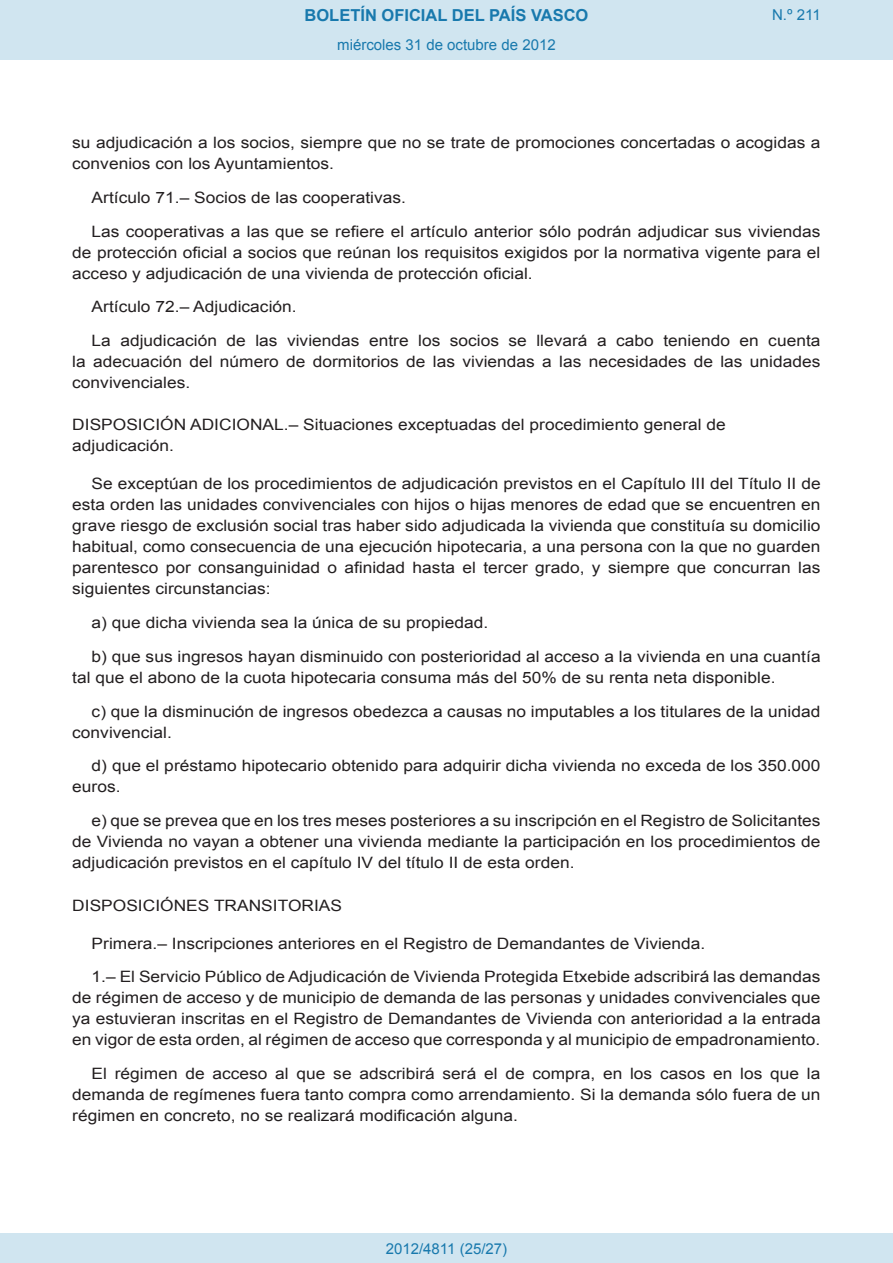
<style>
.page{position:relative;width:893px;height:1263px;background:#fff}
.page>*{position:absolute;margin:0;border:0;box-sizing:border-box;transform-origin:0 0}
.t1{font:700 16.5px "Arial";color:#1879ad}
.BOPVDetalle{font:15.6px/21px "Arial";color:#231f20;text-align:justify;scale:1.11 1}
.BOPVDisposicionTitul{font:15.6px/21px "Arial";color:#231f20;scale:1.11 1}
.Paginacion_Centro{font:15px "Arial";color:#1879ad}
</style>
<div class="page">
<div style="left:0;top:0;width:893px;height:60px;background:#d0e5f0"></div>
<div style="left:0;top:1233px;width:893px;height:30px;background:#d0e5f0"></div>
<p class="t1" style="left:305px;top:4px;width:285px">BOLETÍN OFICIAL DEL PAÍS VASCO</p>
<p class="Paginacion_Centro" style="left:337px;top:35px;width:220px">miércoles 31 de octubre de 2012</p>
<p class="Paginacion_Centro" style="left:772px;top:5px;width:50px">N.º 211</p>
<p class="BOPVDetalle" style="left:72px;top:132px;width:676px">su adjudicación a los socios, siempre que no se trate de promociones concertadas o acogidas a convenios con los Ayuntamientos.</p>
<p class="BOPVDetalle" style="left:92px;top:187px;width:285px">Artículo 71.– Socios de las cooperativas.</p>
<p class="BOPVDetalle" style="left:72px;top:221px;width:676px;text-indent:19px">Las cooperativas a las que se refiere el artículo anterior sólo podrán adjudicar sus viviendas de protección oficial a socios que reúnan los requisitos exigidos por la normativa vigente para el acceso y adjudicación de una vivienda de protección oficial.</p>
<p class="BOPVDetalle" style="left:92px;top:297px;width:186px">Artículo 72.– Adjudicación.</p>
<p class="BOPVDetalle" style="left:72px;top:330px;width:676px;text-indent:19px">La adjudicación de las viviendas entre los socios se llevará a cabo teniendo en cuenta la adecuación del número de dormitorios de las viviendas a las necesidades de las unidades convivenciales.</p>
<p class="BOPVDisposicionTitul" style="left:72px;top:415px;width:590px">DISPOSICIÓN ADICIONAL.– Situaciones exceptuadas del procedimiento general de adjudicación.</p>
<p class="BOPVDetalle" style="left:72px;top:474px;width:676px;text-indent:19px">Se exceptúan de los procedimientos de adjudicación previstos en el Capítulo III del Título II de esta orden las unidades convivenciales con hijos o hijas menores de edad que se encuentren en grave riesgo de exclusión social tras haber sido adjudicada la vivienda que constituía su domicilio habitual, como consecuencia de una ejecución hipotecaria, a una persona con la que no guarden parentesco por consanguinidad o afinidad hasta el tercer grado, y siempre que concurran las siguientes circunstancias:</p>
<p class="BOPVDetalle" style="left:92px;top:612px;width:359px">a) que dicha vivienda sea la única de su propiedad.</p>
<p class="BOPVDetalle" style="left:72px;top:646px;width:676px;text-indent:19px">b) que sus ingresos hayan disminuido con posterioridad al acceso a la vivienda en una cuantía tal que el abono de la cuota hipotecaria consuma más del 50% de su renta neta disponible.</p>
<p class="BOPVDetalle" style="left:72px;top:701px;width:675px;text-indent:19px">c) que la disminución de ingresos obedezca a causas no imputables a los titulares de la unidad convivencial.</p>
<p class="BOPVDetalle" style="left:72px;top:756px;width:676px;text-indent:19px">d) que el préstamo hipotecario obtenido para adquirir dicha vivienda no exceda de los 350.000 euros.</p>
<p class="BOPVDetalle" style="left:72px;top:810px;width:676px;text-indent:19px">e) que se prevea que en los tres meses posteriores a su inscripción en el Registro de Solicitantes de Vivienda no vayan a obtener una vivienda mediante la participación en los procedimientos de adjudicación previstos en el capítulo IV del título II de esta orden.</p>
<p class="BOPVDisposicionTitul" style="left:72px;top:895px;width:245px">DISPOSICIÓNES TRANSITORIAS</p>
<p class="BOPVDetalle" style="left:92px;top:933px;width:554px">Primera.– Inscripciones anteriores en el Registro de Demandantes de Vivienda.</p>
<p class="BOPVDetalle" style="left:72px;top:966px;width:676px;text-indent:19px">1.– El Servicio Público de Adjudicación de Vivienda Protegida Etxebide adscribirá las demandas de régimen de acceso y de municipio de demanda de las personas y unidades convivenciales que ya estuvieran inscritas en el Registro de Demandantes de Vivienda con anterioridad a la entrada en vigor de esta orden, al régimen de acceso que corresponda y al municipio de empadronamiento.</p>
<p class="BOPVDetalle" style="left:72px;top:1063px;width:676px;text-indent:19px">El régimen de acceso al que se adscribirá será el de compra, en los casos en los que la demanda de regímenes fuera tanto compra como arrendamiento. Si la demanda sólo fuera de un régimen en concreto, no se realizará modificación alguna.</p>
<p class="Paginacion_Centro" style="left:386px;top:1238px;width:123px">2012/4811 (25/27)</p>
</div>
